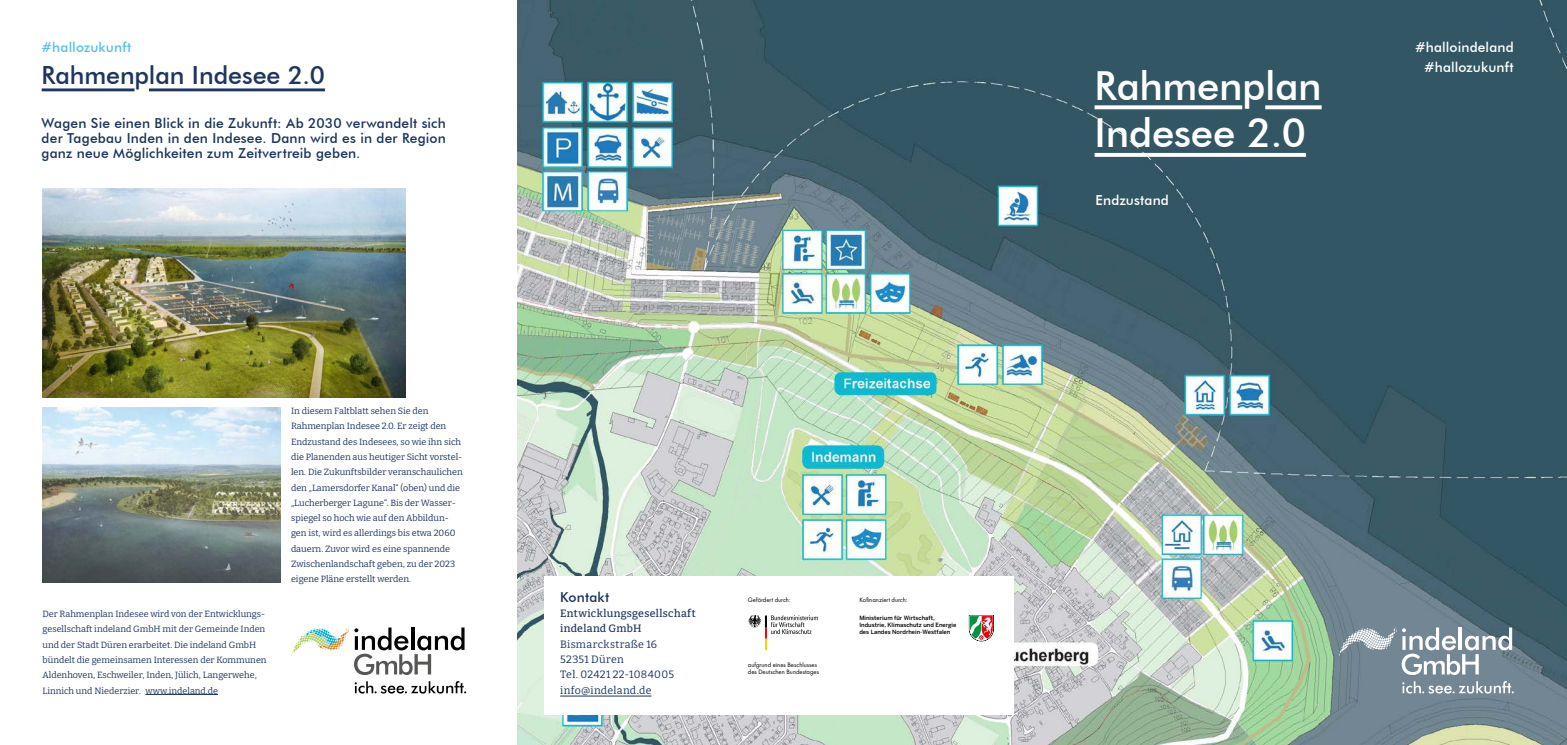
<style>
.page{position:relative;width:1567px;height:745px;background:#fff}
.page>*{position:absolute;margin:0;border:0;box-sizing:border-box;transform-origin:0 0}
.t1{font:500 40px/47.5px "Futura BT";letter-spacing:-.005em;color:#fff}
.t2{font:500 25px "Futura BT";letter-spacing:-.005em;color:#1f3560}
.t3{font:500 13.75px/15px "Futura BT";letter-spacing:.01em;color:#1a3360;text-align:justify}
.t4{font:500 13.75px/20px "Futura BT";letter-spacing:.01em;color:#fff;text-align:right}
.t5{font:500 13.75px "Futura BT";letter-spacing:.01em;color:#55c3e9}
.t6{font:10.62px/15.2px "Bitter";letter-spacing:.03em;color:#1a3360}
.t7{font:500 10.62px/15.2px "Bitter";letter-spacing:.025em;color:#1a3360}
.t8{font:9px/15.2px "Bitter";color:#1f3560}
.t9{font:6.62px/7.1px "Futura PT";color:#000}
.t10{font:500 5.75px/7px "Benton Sans";color:#000}
</style>
<div class="page">
<img style="left:517px;top:0;width:1049px;height:744px">
<div style="left:545px;top:576px;width:468px;height:138px;background:#fff"></div>
<svg style="left:1094px;top:105px;width:148px;height:4px"></svg>
<svg style="left:1265px;top:105px;width:56px;height:4px"></svg>
<svg style="left:1094px;top:153px;width:211px;height:4px"></svg>
<svg style="left:1402px;top:680px;width:111px;height:13px"></svg>
<svg style="left:1338px;top:627px;width:173px;height:47px"></svg>
<img style="left:43px;top:188px;width:362px;height:209px">
<img style="left:43px;top:407px;width:237px;height:174px">
<hr style="left:560px;top:695px;width:91px;height:1px;background:#1a3360">
<svg style="left:355px;top:681px;width:111px;height:12px"></svg>
<svg style="left:291px;top:627px;width:173px;height:47px"></svg>
<hr style="left:42px;top:88px;width:92px;height:3px;background:#1f3560">
<hr style="left:149px;top:88px;width:176px;height:3px;background:#1f3560">
<hr style="left:145px;top:693px;width:73px;height:1px;background:#1f3560">
<svg style="left:968px;top:615px;width:25px;height:26px"></svg>
<svg style="left:748px;top:615px;width:69px;height:34px"></svg>
<h3 class="t5" style="left:42px;top:39px;width:91px">#hallozukunft</h3>
<h2 class="t2" style="left:42px;top:60px;width:285px">Rahmenplan Indesee 2.0</h2>
<h3 class="t3" style="left:42px;top:115px;width:406px">Wagen Sie einen Blick in die Zukunft: Ab 2030 verwandelt sich der Tagebau Inden in den Indesee. Dann wird es in der Region ganz neue Möglichkeiten zum Zeitvertreib geben.</h3>
<p class="t8" style="left:291px;top:403px;width:173px">In diesem Faltblatt sehen Sie den Rahmenplan Indesee 2.0. Er zeigt den Endzustand des Indesees, so wie ihn sich die Planenden aus heutiger Sicht vorstel&shy;len. Die Zukunftsbilder veranschaulichen den „Lamersdorfer Kanal“ (oben) und die „Lucherberger Lagune“. Bis der Wasser&shy;spiegel so hoch wie auf den Abbildun&shy;gen ist, wird es allerdings bis etwa 2060 dauern. Zuvor wird es eine spannende Zwischenlandschaft geben, zu der 2023 eigene Pläne erstellt werden.</p>
<h3 class="t3" style="left:560px;top:589px;width:51px">Kontakt</h3>
<p class="t7" style="left:560px;top:605px;width:137px">Entwicklungsgesellschaft indeland GmbH</p>
<p class="t6" style="left:560px;top:635px;width:115px">Bismarckstraße 16<br>52351 Düren<br>Tel. 02421 22-1084005 info@indeland.de</p>
<p class="t9" style="left:748px;top:596px;width:44px">Gefördert durch:</p>
<p class="t9" style="left:859px;top:596px;width:50px">Kofinanziert durch:</p>
<p class="t8" style="left:43px;top:605px;width:225px">Der Rahmenplan Indesee wird von der Entwicklungs&shy;gesellschaft indeland GmbH mit der Gemeinde Inden und der Stadt Düren erarbeitet. Die indeland GmbH bündelt die gemeinsamen Interessen der Kommunen Aldenhoven, Eschweiler, Inden, Jülich, Langerwehe, Linnich und Niederzier. www.indeland.de</p>
<p class="t10" style="left:859px;top:614px;width:99px">Ministerium für Wirtschaft,<br>Industrie, Klimaschutz und Energie des Landes Nordrhein-Westfalen</p>
<p class="t9" style="left:748px;top:660px;width:73px">aufgrund eines Beschlusses des Deutschen Bundestages</p>
<h1 class="t1" style="left:1094px;top:61px;width:228px">Rahmenplan<br>Indesee 2.0</h1>
<h3 class="t4" style="left:1095px;top:189px;width:75px">Endzustand</h3>
<h3 class="t4" style="left:1414px;top:37px;width:100px">#halloindeland #hallozukunft</h3>
</div>
